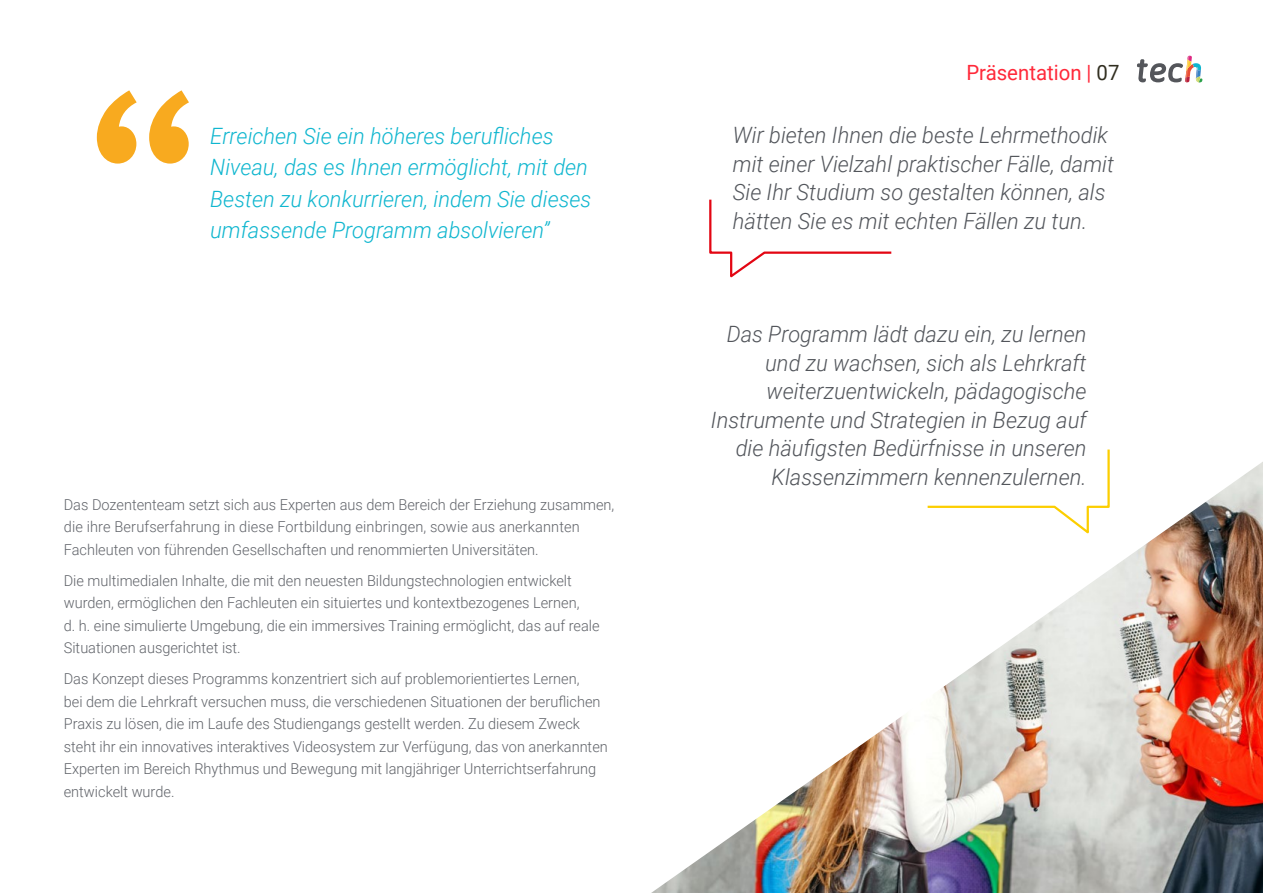
<style>
.page{position:relative;width:1263px;height:893px;background:#fff}
.page>*{position:absolute;margin:0;border:0;box-sizing:border-box;transform-origin:0 0}
.t1{font:italic 300 22.5px/28.5px "Roboto";color:#52555b}
.t2{font:italic 300 22.5px/31.5px "Roboto";color:#0fb6cf}
.t3{font:21px "Roboto";color:#ff293a}
.t4{font:300 15px/22.5px "Roboto";color:#61646a}
.s1{color:#312e20}
</style>
<div class="page">
<svg style="left:1137px;top:56px;width:65px;height:27px"></svg>
<svg style="left:97px;top:90px;width:92px;height:74px"></svg>
<svg style="left:709px;top:199px;width:183px;height:79px"></svg>
<img style="left:651px;top:462px;width:612px;height:431px">
<svg style="left:925px;top:449px;width:186px;height:88px"></svg>
<h2 class="t3" style="left:966px;top:57px;width:155px">Präsentation | <span class="s1">07</span></h2>
<h1 class="t2" style="left:210px;top:119px;width:383px">Erreichen Sie ein höheres berufliches Niveau, das es Ihnen ermöglicht, mit den Besten zu konkurrieren, indem Sie dieses umfassende Programm absolvieren”</h1>
<h1 class="t1" style="left:733px;top:120px;width:383px">Wir bieten Ihnen die beste Lehrmethodik mit einer Vielzahl praktischer Fälle, damit Sie Ihr Studium so gestalten können, als hätten Sie es mit echten Fällen zu tun.</h1>
<p class="t4" style="left:64px;top:493px;width:552px">Das Dozententeam setzt sich aus Experten aus dem Bereich der Erziehung zusammen, die ihre Berufserfahrung in diese Fortbildung einbringen, sowie aus anerkannten<br>Fachleuten von führenden Gesellschaften und renommierten Universitäten.</p>
<p class="t4" style="left:64px;top:569px;width:537px">Die multimedialen Inhalte, die mit den neuesten Bildungstechnologien entwickelt wurden, ermöglichen den Fachleuten ein situiertes und kontextbezogenes Lernen,<br>d. h. eine simulierte Umgebung, die ein immersives Training ermöglicht, das auf reale Situationen ausgerichtet ist.</p>
<p class="t4" style="left:64px;top:667px;width:545px">Das Konzept dieses Programms konzentriert sich auf problemorientiertes Lernen,<br>bei dem die Lehrkraft versuchen muss, die verschiedenen Situationen der beruflichen Praxis zu lösen, die im Laufe des Studiengangs gestellt werden. Zu diesem Zweck steht ihr ein innovatives interaktives Videosystem zur Verfügung, das von anerkannten Experten im Bereich Rhythmus und Bewegung mit langjähriger Unterrichtserfahrung entwickelt wurde.</p>
<h1 class="t1" style="left:711px;top:319px;width:377px;text-align:right">Das Programm lädt dazu ein, zu lernen und zu wachsen, sich als Lehrkraft weiterzuentwickeln, pädagogische Instrumente und Strategien in Bezug auf die häufigsten Bedürfnisse in unseren Klassenzimmern kennenzulernen.</h1>
</div>
